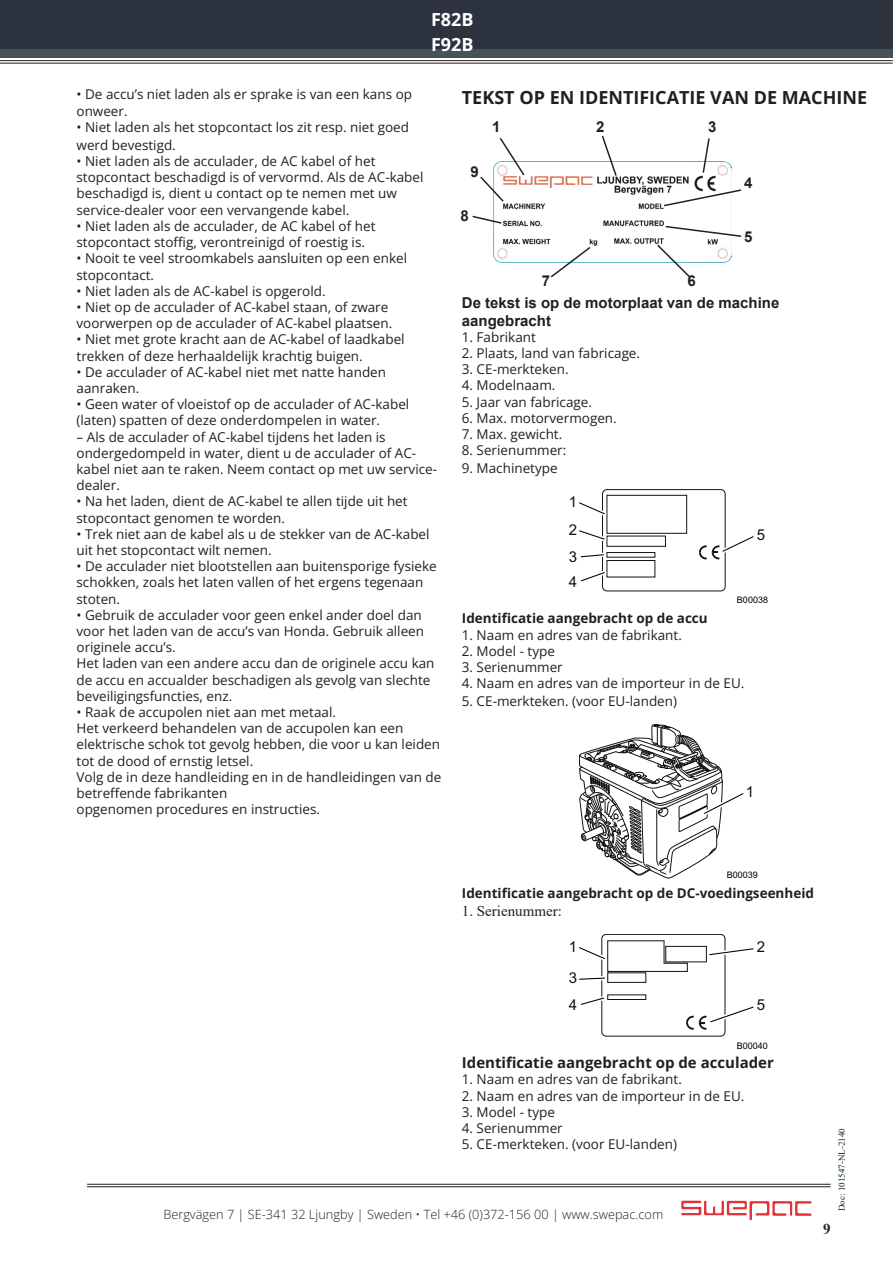
<style>
.page{position:relative;width:893px;height:1263px;background:#fff}
.page>*{position:absolute;margin:0;border:0;box-sizing:border-box;transform-origin:0 0}
.Rubrik_1{font:700 18px "Open Sans";color:#231f20}
.t1{font:700 18px/25.8px "Open Sans";color:#fff}
.Underrubrik_1{font:700 15px "Arial";color:#231f20}
.Underrubrik_1-2{font:700 15px "Open Sans";color:#231f20}
.Brödtext_1{font:15px "Times New Roman";color:#231f20}
.t2{font:15px/27.9px "Arial";color:#101315;text-align:justify}
.t3{font:700 15px "Times New Roman";color:#231f20}
.Brödtext_1-2{font:13.5px/16.2px "Open Sans";color:#231f20}
.Underrubrik_1-3{font:700 13.5px "Open Sans";color:#231f20}
.t4{font:300 12.75px "Open Sans";color:#231f20}
.t5{font:9px "Times New Roman";color:#231f20}
.t6{font:9px "Arial";color:#000001}
.s1{color:#001f20}
</style>
<div class="page">
<div style="left:0;top:0;width:893px;height:53px;background:#2c333e"></div>
<div style="left:0;top:49px;width:893px;height:8px;background:#465158"></div>
<hr style="left:0;top:60px;width:893px;height:1px;background:#231f20">
<hr style="left:0;top:63px;width:893px;height:1px;background:#231f20">
<svg style="left:681px;top:1201px;width:131px;height:19px"></svg>
<hr style="left:87px;top:1184px;width:744px;height:1px;background:#231f20">
<hr style="left:87px;top:1186px;width:744px;height:1px;background:#231f20">
<svg style="left:579px;top:489px;width:175px;height:102px"></svg>
<svg style="left:579px;top:724px;width:165px;height:155px"></svg>
<div style="left:601px;top:934px;width:124px;height:102px;border:1px solid #101315;border-radius:4px"></div>
<svg style="left:579px;top:940px;width:175px;height:90px"></svg>
<img style="left:494px;top:161px;width:238px;height:101px">
<svg style="left:472px;top:215px;width:31px;height:10px"></svg>
<svg style="left:480px;top:138px;width:46px;height:65px"></svg>
<svg style="left:601px;top:135px;width:17px;height:42px"></svg>
<svg style="left:701px;top:138px;width:10px;height:36px"></svg>
<svg style="left:662px;top:188px;width:80px;height:19px"></svg>
<svg style="left:655px;top:225px;width:87px;height:53px"></svg>
<svg style="left:549px;top:245px;width:43px;height:33px"></svg>
<h1 class="t1" style="left:431px;top:6px;width:44px">F82B<br>F92B</h1>
<p class="Brödtext_1-2" style="left:77px;top:86px;width:337px">• De accu’s niet laden als er sprake is van een kans op onweer.</p>
<p class="Brödtext_1-2" style="left:77px;top:118px;width:334px;line-height:18px">• Niet laden als het stopcontact los zit resp. niet goed werd bevestigd.</p>
<p class="Brödtext_1-2" style="left:77px;top:153px;width:348px">• Niet laden als de acculader, de AC kabel of het stopcontact beschadigd is of vervormd. Als de AC-kabel beschadigd is, dient u contact op te nemen met uw service-dealer voor een vervangende kabel.</p>
<p class="Brödtext_1-2" style="left:77px;top:218px;width:300px">• Niet laden als de acculader, de AC kabel of het stopcontact stoffig, verontreinigd of roestig is.</p>
<p class="Brödtext_1-2" style="left:77px;top:250px;width:332px">• Nooit te veel stroomkabels aansluiten op een enkel stopcontact.</p>
<p class="Brödtext_1-2" style="left:77px;top:282px;width:251px">• Niet laden als de AC-kabel is opgerold.</p>
<p class="Brödtext_1-2" style="left:77px;top:299px;width:317px">• Niet op de acculader of AC-kabel staan, of zware voorwerpen op de acculader of AC-kabel plaatsen.</p>
<p class="Brödtext_1-2" style="left:77px;top:331px;width:330px">• Niet met grote kracht aan de AC-kabel of laadkabel trekken of deze herhaaldelijk krachtig buigen.</p>
<p class="Brödtext_1-2" style="left:77px;top:363px;width:311px">• De acculader of AC-kabel niet met natte handen aanraken.</p>
<p class="Brödtext_1-2" style="left:77px;top:396px;width:334px">• Geen water of vloeistof op de acculader of AC-kabel (laten) spatten of deze onderdompelen in water.</p>
<p class="Brödtext_1-2" style="left:77px;top:428px;width:362px">– Als de acculader of AC-kabel tijdens het laden is ondergedompeld in water, dient u de acculader of AC&shy;kabel niet aan te raken. Neem contact op met uw service&shy;dealer.</p>
<p class="Brödtext_1-2" style="left:77px;top:493px;width:333px">• Na het laden, dient de AC-kabel te allen tijde uit het stopcontact genomen te worden.</p>
<p class="Brödtext_1-2" style="left:77px;top:525px;width:355px">• Trek niet aan de kabel als u de stekker van de AC-kabel uit het stopcontact wilt nemen.</p>
<p class="Brödtext_1-2" style="left:77px;top:558px;width:362px">• De acculader niet blootstellen aan buitensporige fysieke schokken, zoals het laten vallen of het ergens tegenaan stoten.</p>
<p class="Brödtext_1-2" style="left:77px;top:606px;width:349px">• Gebruik de acculader voor geen enkel ander doel dan voor het laden van de accu’s van Honda. Gebruik alleen originele accu’s.</p>
<p class="Brödtext_1-2" style="left:77px;top:655px;width:360px">Het laden van een andere accu dan de originele accu kan de accu en accualder beschadigen als gevolg van slechte beveiligingsfuncties, enz.</p>
<p class="Brödtext_1-2" style="left:77px;top:704px;width:261px">• Raak de accupolen niet aan met metaal.</p>
<p class="Brödtext_1-2" style="left:77px;top:720px;width:365px">Het verkeerd behandelen van de accupolen kan een elektrische schok tot gevolg hebben, die voor u kan leiden tot de dood of ernstig letsel.</p>
<p class="Brödtext_1-2" style="left:77px;top:768px;width:366px">Volg de in deze handleiding en in de handleidingen van de betreffende fabrikanten</p>
<p class="Brödtext_1-2" style="left:77px;top:801px;width:245px">opgenomen procedures en instructies.</p>
<p class="Rubrik_1" style="left:462px;top:85px;width:407px">TEKST OP EN IDENTIFICATIE VAN DE MACHINE</p>
<p class="Underrubrik_1" style="left:470px;top:161px;width:10px">9</p>
<p class="Underrubrik_1" style="left:461px;top:205px;width:10px">8</p>
<p class="Underrubrik_1" style="left:492px;top:117px;width:10px">1</p>
<p class="Underrubrik_1" style="left:596px;top:117px;width:10px">2</p>
<p class="Underrubrik_1" style="left:708px;top:117px;width:10px">3</p>
<p class="Underrubrik_1" style="left:542px;top:271px;width:10px">7</p>
<p class="Underrubrik_1" style="left:687px;top:271px;width:10px">6</p>
<p class="Underrubrik_1" style="left:744px;top:173px;width:10px">4</p>
<p class="Underrubrik_1" style="left:744px;top:227px;width:10px">5</p>
<p class="Underrubrik_1" style="left:462px;top:292px;width:319px">De tekst is op de motorplaat van de machine</p>
<p class="Underrubrik_1" style="left:462px;top:310px;width:91px">aangebracht</p>
<p class="Brödtext_1-2" style="left:462px;top:328px;width:76px">1. Fabrikant</p>
<p class="Brödtext_1-2" style="left:462px;top:345px;width:180px">2. Plaats, land van fabricage.</p>
<p class="Brödtext_1-2" style="left:462px;top:361px;width:108px">3. CE-merkteken.</p>
<p class="Brödtext_1-2" style="left:462px;top:377px;width:95px">4. Modelnaam.</p>
<p class="Brödtext_1-2" style="left:462px;top:393px;width:132px">5. Jaar van fabricage.</p>
<p class="Brödtext_1-2" style="left:462px;top:409px;width:156px">6. Max. motorvermogen.</p>
<p class="Brödtext_1-2" style="left:462px;top:426px;width:102px">7. Max. gewicht.</p>
<p class="Brödtext_1-2" style="left:462px;top:442px;width:106px">8. Serienummer:</p>
<p class="Brödtext_1-2" style="left:462px;top:460px;width:97px">9. Machinetype</p>
<p class="t2" style="left:569px;top:487px;width:10px">1<br>2<br>3</p>
<p class="t2" style="left:569px;top:568px;width:10px">4</p>
<p class="Underrubrik_1-3" style="left:462px;top:609px;width:247px">Identificatie aangebracht op de accu</p>
<p class="Brödtext_1-2" style="left:462px;top:626px;width:222px">1. Naam en adres van de fabrikant.</p>
<p class="Brödtext_1-2" style="left:462px;top:642px;width:95px">2. Model - type</p>
<p class="Brödtext_1-2" style="left:462px;top:659px;width:102px">3. Serienummer</p>
<p class="Brödtext_1-2" style="left:462px;top:675px;width:284px">4. Naam en adres van de importeur in de EU.</p>
<p class="Brödtext_1-2" style="left:462px;top:693px;width:217px">5. CE-merkteken. (voor EU-landen)</p>
<p class="t2" style="left:757px;top:521px;width:10px">5</p>
<p class="t6" style="left:737px;top:594px;width:33px">B00038</p>
<p class="t2" style="left:746px;top:778px;width:10px">1</p>
<p class="t6" style="left:727px;top:869px;width:33px">B00039</p>
<p class="Underrubrik_1-3" style="left:462px;top:884px;width:354px">Identificatie aangebracht op de DC-voedingseenheid</p>
<p class="Brödtext_1" style="left:462px;top:900px;width:101px">1. Serienummer:</p>
<p class="t2" style="left:569px;top:930px;width:10px;line-height:31.5px">1<br>3</p>
<p class="t2" style="left:569px;top:991px;width:10px">4</p>
<p class="t2" style="left:757px;top:933px;width:10px">2</p>
<p class="t2" style="left:757px;top:991px;width:10px">5</p>
<p class="t6" style="left:737px;top:1039px;width:33px">B00040</p>
<p class="Underrubrik_1-2" style="left:462px;top:1052px;width:314px">Identificatie aangebracht op de acculader</p>
<p class="Brödtext_1-2" style="left:462px;top:1071px;width:222px">1. Naam en adres van de fabrikant.</p>
<p class="Brödtext_1-2" style="left:462px;top:1087px;width:284px">2. Naam en adres van de importeur in de EU.</p>
<p class="Brödtext_1-2" style="left:462px;top:1103px;width:95px">3. Model - type</p>
<p class="Brödtext_1-2" style="left:462px;top:1119px;width:102px">4. Serienummer</p>
<p class="Brödtext_1-2" style="left:462px;top:1136px;width:217px">5. CE-merkteken. (voor EU-landen)</p>
<p class="t4" style="left:163px;top:1205px;width:501px">Bergvägen 7 | SE-341 32 Ljungby | Sweden • Tel +46 (0)372-156 00 | www.swepac.com</p>
<p class="t3" style="left:823px;top:1218px;width:9px">9</p>
<p class="t5" style="left:835px;top:1211px;width:84px;rotate:-90deg">Doc: <span class="s1">101547</span>-NL-2140</p>
</div>
